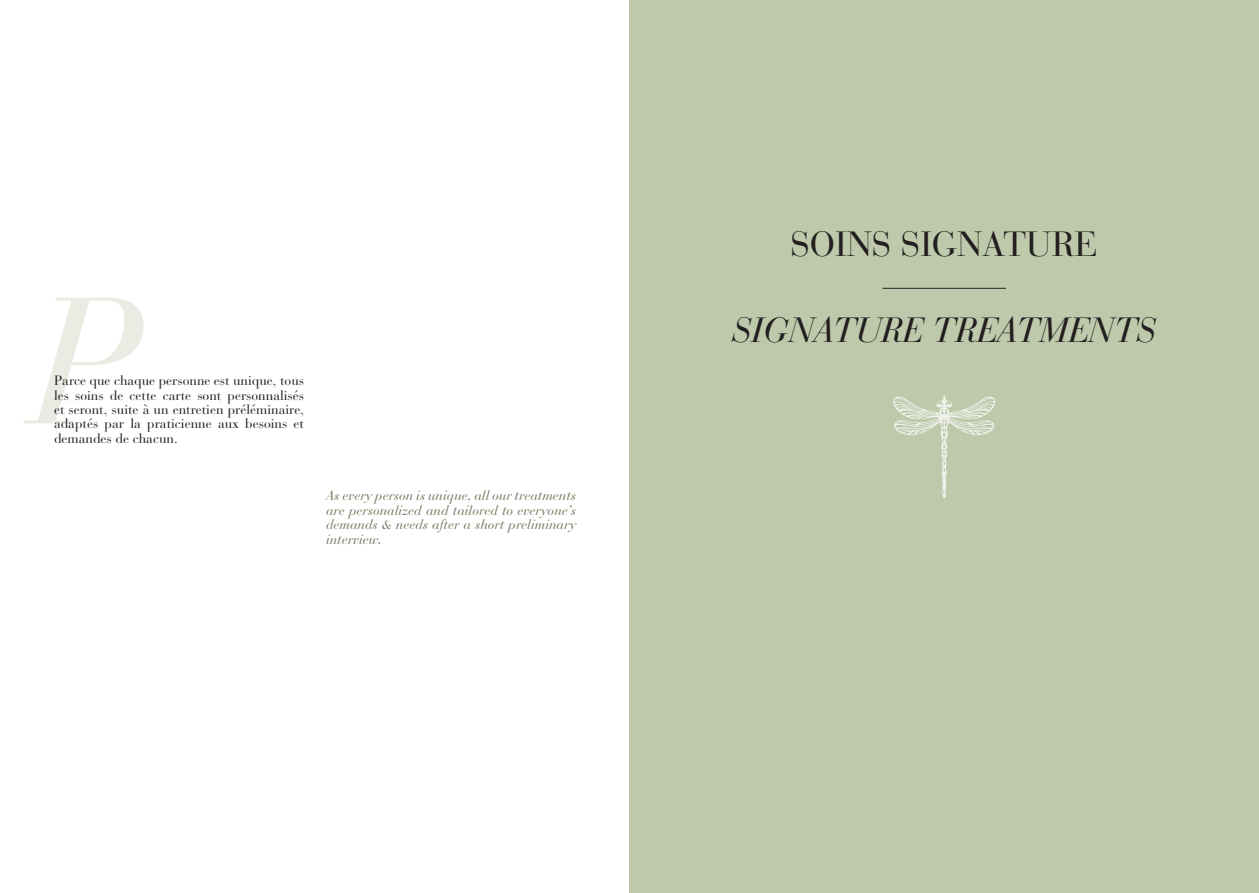
<style>
.page{position:relative;width:1259px;height:893px;background:#fff}
.page>*{position:absolute;margin:0;border:0;box-sizing:border-box;transform-origin:0 0}
.TITRE_GRDE_PARTIE{font:italic 34.8px "Bauer Bodoni";color:#231f20}
.TITRE_GRDE_PARTIE-2{font:34.8px "Bauer Bodoni";color:#231f20}
.texte_courant_FR{font:13.5px/14.4px "Bauer Bodoni";color:#231f20;text-align:justify}
.texte_courant_UK{font:italic 13.5px/14.4px "Bauer Bodoni";color:#787a62;text-align:justify}
</style>
<div class="page">
<div style="left:629px;top:0;width:630px;height:893px;background:#bec9ab"></div>
<hr style="left:882px;top:288px;width:124px;height:1px;background:#231f20">
<svg style="left:893px;top:395px;width:102px;height:103px"></svg>
<svg style="left:23px;top:298px;width:121px;height:125px"></svg>
<p class="texte_courant_FR" style="left:54px;top:374px;width:252px">Parce que chaque personne est unique, tous les soins de cette carte sont personnalisés et seront, suite à un entretien préléminaire, adaptés par la praticienne aux besoins et demandes de chacun.</p>
<p class="texte_courant_UK" style="left:326px;top:489px;width:252px">As every person is unique, all our treatments are personalized and tailored to everyone’s demands &amp; needs after a short preliminary interview.</p>
<p class="TITRE_GRDE_PARTIE-2" style="left:790px;top:223px;width:309px">SOINS SIGNATURE</p>
<p class="TITRE_GRDE_PARTIE" style="left:732px;top:309px;width:425px">SIGNATURE TREATMENTS</p>
</div>
